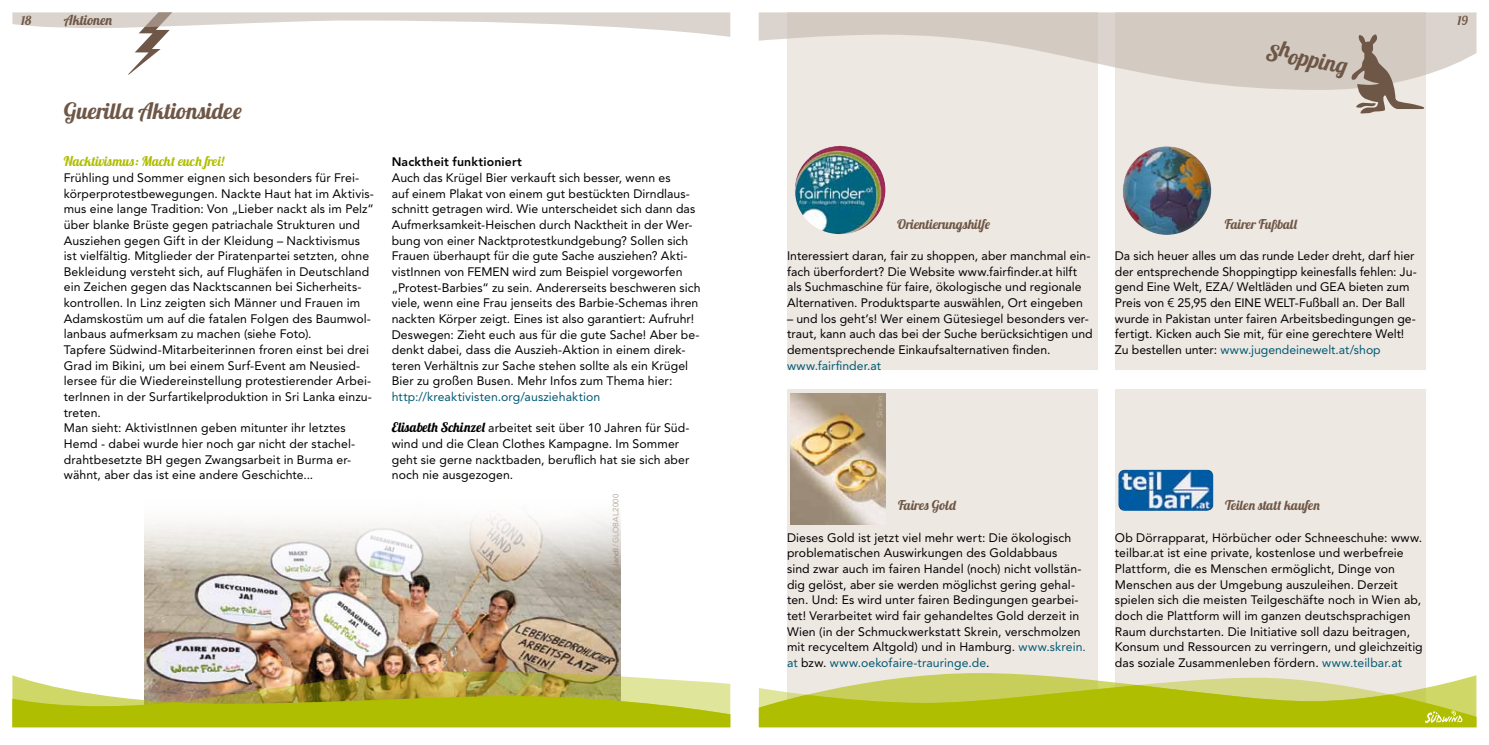
<style>
.page{position:relative;width:1489px;height:745px;background:#fff}
.page>*{position:absolute;margin:0;border:0;box-sizing:border-box;transform-origin:0 0}
.t1{font:22.5px "Lobster 1.4";letter-spacing:.045em;color:#6e5746}
.t2{font:13.75px "Lobster 1.4";letter-spacing:.02em;color:#6e5746}
.t3{font:13.38px "Lobster 1.4";letter-spacing:.045em;color:#6e5746}
.t4{font:13.38px "Lobster 1.4";letter-spacing:.045em;color:#afbe00}
.t5{font:13.38px "Lobster 1.4";letter-spacing:.02em;color:#6e5746}
.t6{font:13.38px "Lobster 1.4";letter-spacing:.025em;color:#6e5746}
.t7{font:12.5px "Lobster 1.4";color:#6e5746}
.t8{font:12.25px/15.6px "Avenir LT Pro";letter-spacing:.005em;color:#000}
.t9{font:12.25px "Avenir LT Pro";letter-spacing:.01em;color:#005973}
.t10{font:800 12.25px "Avenir LT Pro";letter-spacing:.015em;color:#000}
.t11{font:7.75px "Avenir LT Pro";letter-spacing:.025em;color:#b9a89a}
.t12{font:7.75px "Avenir LT Pro";letter-spacing:.025em;color:#c4b4a7}
.s1{font-family:"Lobster 1.4";font-size:13.38px}
.s2{color:#9a8574}
.s3{color:#005973}
</style>
<div class="page">
<div style="left:787px;top:12px;width:310px;height:358px;background:#eee8e3"></div>
<div style="left:1114px;top:12px;width:310px;height:358px;background:#eee8e3"></div>
<div style="left:787px;top:389px;width:310px;height:318px;background:#eee8e3"></div>
<div style="left:1114px;top:389px;width:310px;height:333px;background:#eee8e3"></div>
<img style="left:145px;top:572px;width:476px;height:99px">
<svg style="left:144px;top:514px;width:477px;height:58px"></svg>
<img style="left:12px;top:671px;width:718px;height:55px">
<svg style="left:758px;top:12px;width:718px;height:78px;fill:#d3cac2"></svg>
<svg style="left:12px;top:12px;width:718px;height:62px"></svg>
<svg style="left:1350px;top:34px;width:73px;height:80px"></svg>
<svg style="left:758px;top:672px;width:718px;height:54px"></svg>
<img style="left:1118px;top:469px;width:95px;height:41px">
<img style="left:790px;top:393px;width:95px;height:131px">
<img style="left:795px;top:146px;width:90px;height:88px">
<img style="left:1122px;top:146px;width:89px;height:89px;border-radius:44px">
<p class="t7" style="left:21px;top:12px;width:12px">18</p>
<p class="t2" style="left:64px;top:11px;width:50px">Aktionen</p>
<p class="t7" style="left:1457px;top:12px;width:12px">19</p>
<h1 class="t1" style="left:64px;top:97px;width:179px">Guerilla Aktionsidee</h1>
<p class="t4" style="left:64px;top:153px;width:162px">Nacktivismus: Macht euch frei!</p>
<p class="t8" style="left:64px;top:170px;width:312px">Frühling und Sommer eignen sich besonders für Frei&shy;körperprotestbewegungen. Nackte Haut hat im Aktivis&shy;mus eine lange Tradition: Von „Lieber nackt als im Pelz“ über blanke Brüste gegen patriachale Strukturen und Ausziehen gegen Gift in der Kleidung – Nacktivismus ist vielfältig. Mitglieder der Piratenpartei setzten, ohne Bekleidung versteht sich, auf Flughäfen in Deutschland ein Zeichen gegen das Nacktscannen bei Sicherheits&shy;kontrollen. In Linz zeigten sich Männer und Frauen im Adamskostüm um auf die fatalen Folgen des Baumwol&shy;lanbaus aufmerksam zu machen (siehe Foto).<br>Tapfere Südwind-Mitarbeiterinnen froren einst bei drei Grad im Bikini, um bei einem Surf-Event am Neusied&shy;lersee für die Wiedereinstellung protestierender Arbei&shy;terInnen in der Surfartikelproduktion in Sri Lanka einzu&shy;treten.<br>Man sieht: AktivistInnen geben mitunter ihr letztes Hemd - dabei wurde hier noch gar nicht der stachel&shy;drahtbesetzte BH gegen Zwangsarbeit in Burma er&shy;wähnt, aber das ist eine andere Geschichte...</p>
<p class="t10" style="left:392px;top:155px;width:132px">Nacktheit funktioniert</p>
<p class="t8" style="left:392px;top:170px;width:310px">Auch das Krügel Bier verkauft sich besser, wenn es<br>auf einem Plakat von einem gut bestückten Dirndlaus&shy;schnitt getragen wird. Wie unterscheidet sich dann das Aufmerksamkeit-Heischen durch Nacktheit in der Wer&shy;bung von einer Nacktprotestkundgebung? Sollen sich Frauen überhaupt für die gute Sache ausziehen? Akti&shy;vistInnen von FEMEN wird zum Beispiel vorgeworfen „Protest-Barbies“ zu sein. Andererseits beschweren sich viele, wenn eine Frau jenseits des Barbie-Schemas ihren nackten Körper zeigt. Eines ist also garantiert: Aufruhr!<br>Deswegen: Zieht euch aus für die gute Sache! Aber be&shy;denkt dabei, dass die Auszieh-Aktion in einem direk&shy;teren Verhältnis zur Sache stehen sollte als ein Krügel Bier zu großen Busen. Mehr Infos zum Thema hier:</p>
<p class="t9" style="left:392px;top:389px;width:210px">http://kreaktivisten.org/ausziehaktion</p>
<p class="t8" style="left:392px;top:420px;width:299px"><span class="s1">Elisabeth Schinzel</span> arbeitet seit über 10 Jahren für Süd&shy;wind und die Clean Clothes Kampagne. Im Sommer geht sie gerne nacktbaden, beruflich hat sie sich aber noch nie ausgezogen.</p>
<p class="t11" style="left:611px;top:575px;width:84px;rotate:-90deg"><span class="s2">© Jandl</span>/GLOBAL2000</p>
<h1 class="t1" style="left:1268px;top:37px;width:84px;rotate:10deg">Shopping</h1>
<p class="t3" style="left:897px;top:215px;width:94px">Orientierungshilfe</p>
<p class="t5" style="left:1224px;top:215px;width:73px">Fairer Fußball</p>
<p class="t8" style="left:787px;top:248px;width:305px">Interessiert daran, fair zu shoppen, aber manchmal ein&shy;fach überfordert? Die Website www.fairfinder.at hilft als Suchmaschine für faire, ökologische und regionale Alternativen. Produktsparte auswählen, Ort eingeben</p>
<p class="t8" style="left:787px;top:310px;width:307px">– und los geht’s! Wer einem Gütesiegel besonders ver&shy;traut, kann auch das bei der Suche berücksichtigen und dementsprechende Einkaufsalternativen finden.</p>
<p class="t9" style="left:787px;top:357px;width:96px">www.fairfinder.at</p>
<p class="t12" style="left:875px;top:426px;width:32px;rotate:-90deg">© Skrein</p>
<p class="t8" style="left:1114px;top:248px;width:303px">Da sich heuer alles um das runde Leder dreht, darf hier der entsprechende Shoppingtipp keinesfalls fehlen: Ju&shy;gend Eine Welt, EZA/ Weltläden und GEA bieten zum Preis von € 25,95 den EINE WELT-Fußball an. Der Ball wurde in Pakistan unter fairen Arbeitsbedingungen ge&shy;fertigt. Kicken auch Sie mit, für eine gerechtere Welt!<br>Zu bestellen unter: <span class="s3">www.jugendeinewelt.at/shop</span></p>
<p class="t6" style="left:898px;top:496px;width:59px">Faires Gold</p>
<p class="t8" style="left:787px;top:529px;width:300px">Dieses Gold ist jetzt viel mehr wert: Die ökologisch problematischen Auswirkungen des Goldabbaus<br>sind zwar auch im fairen Handel (noch) nicht vollstän&shy;dig gelöst, aber sie werden möglichst gering gehal&shy;ten. Und: Es wird unter fairen Bedingungen gearbei&shy;tet! Verarbeitet wird fair gehandeltes Gold derzeit in Wien (in der Schmuckwerkstatt Skrein, verschmolzen mit recyceltem Altgold) und in Hamburg. <span class="s3">www.skrein. at</span> bzw. <span class="s3">www.oekofaire-trauringe.de</span>.</p>
<p class="t3" style="left:1224px;top:496px;width:96px">Teilen statt kaufen</p>
<p class="t8" style="left:1114px;top:529px;width:309px">Ob Dörrapparat, Hörbücher oder Schneeschuhe: www. teilbar.at ist eine private, kostenlose und werbefreie Plattform, die es Menschen ermöglicht, Dinge von Menschen aus der Umgebung auszuleihen. Derzeit spielen sich die meisten Teilgeschäfte noch in Wien ab, doch die Plattform will im ganzen deutschsprachigen Raum durchstarten. Die Initiative soll dazu beitragen, Konsum und Ressourcen zu verringern, und gleichzeitig das soziale Zusammenleben fördern. <span class="s3">www.teilbar.at</span></p>
</div>
